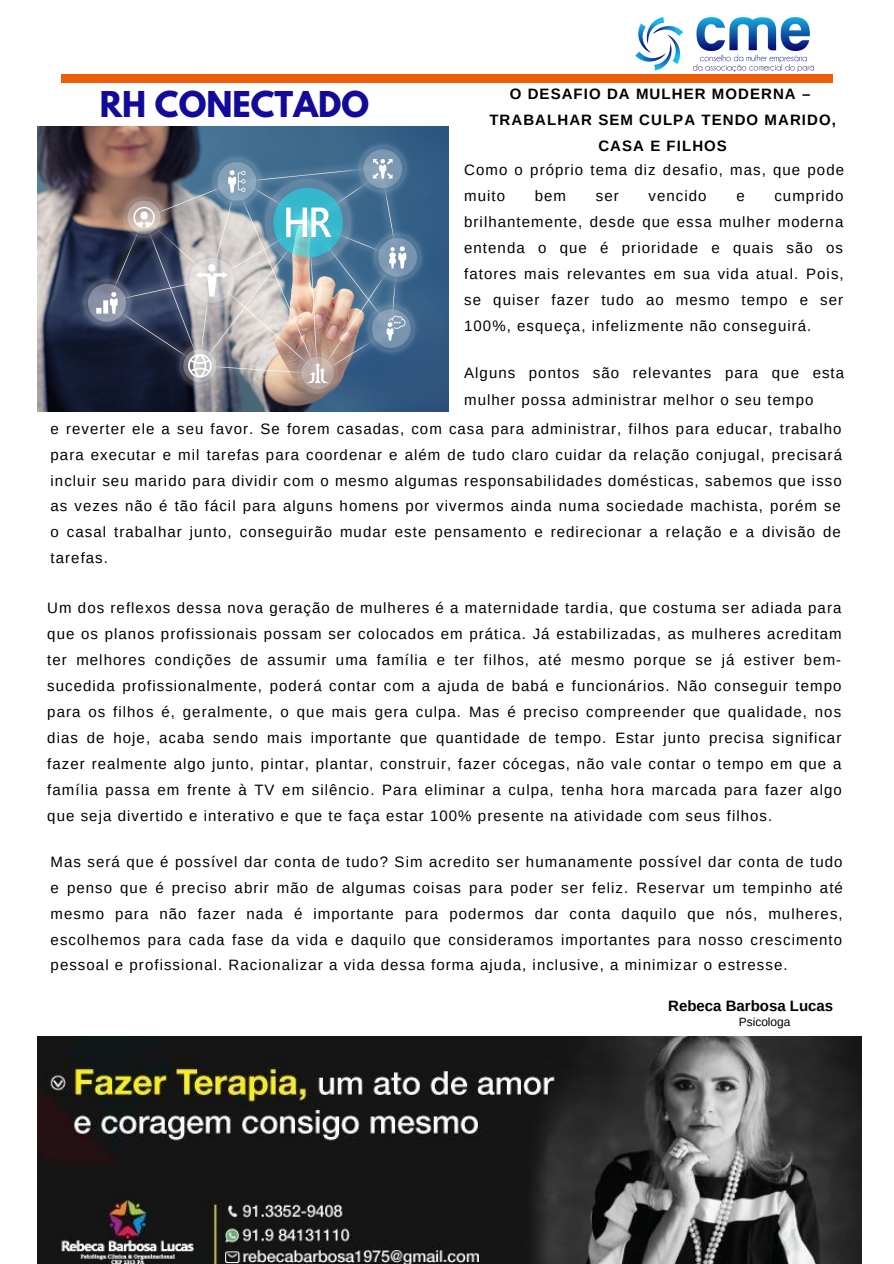
<style>
.page{position:relative;width:894px;height:1264px;background:#fff}
.page>*{position:absolute;margin:0;border:0;box-sizing:border-box;transform-origin:0 0}
.t1{font:700 31.5px "League Spartan";color:#130a99}
.t2{font:15px/26px "Arimo";letter-spacing:.07em;color:#000;text-align:justify}
.t3{font:700 15px/26px "Arimo";letter-spacing:.07em;color:#000;text-align:center}
.t4{font:700 15px "Arimo";color:#000}
.t5{font:12px "Arimo";color:#000}
</style>
<div class="page">
<div style="left:61px;top:74px;width:772px;height:8px;background:#ef5e0c"></div>
<img style="left:38px;top:127px;width:411px;height:284px">
<img style="left:38px;top:1036px;width:823px;height:227px">
<img style="left:635px;top:17px;width:178px;height:54px">
<h1 class="t1" style="left:100px;top:88px;width:271px">RH CONECTADO</h1>
<p class="t3" style="left:489px;top:81px;width:348px">O DESAFIO DA MULHER MODERNA –<br>TRABALHAR SEM CULPA TENDO MARIDO,<br>CASA E FILHOS</p>
<p class="t2" style="left:464px;top:157px;width:381px">Como o próprio tema diz desafio, mas, que pode muito</p>
<p class="t2" style="left:464px;top:183px;width:381px;text-indent:310px">cumprido brilhantemente, desde que essa mulher moderna entenda o que é prioridade e quais são os fatores mais relevantes em sua vida atual. Pois, se quiser fazer tudo ao mesmo tempo e ser 100%, esqueça, infelizmente não conseguirá.</p>
<p class="t2" style="left:534px;top:183px;width:33px">bem</p>
<p class="t2" style="left:595px;top:183px;width:24px">ser</p>
<p class="t2" style="left:648px;top:183px;width:60px">vencido</p>
<p class="t2" style="left:736px;top:183px;width:10px">e</p>
<p class="t2" style="left:464px;top:360px;width:381px">Alguns pontos são relevantes para que esta mulher possa administrar melhor o seu tempo</p>
<p class="t2" style="left:51px;top:416px;width:792px">e reverter ele a seu favor. Se forem casadas, com casa para administrar, filhos para educar, trabalho para executar e mil tarefas para coordenar e além de tudo claro cuidar da relação conjugal, precisará incluir seu marido para dividir com o mesmo algumas responsabilidades domésticas, sabemos que isso as vezes não é tão fácil para alguns homens por vivermos ainda numa sociedade machista, porém se o casal trabalhar junto, conseguirão mudar este pensamento e redirecionar a relação e a divisão de tarefas.</p>
<p class="t2" style="left:47px;top:595px;width:795px">Um dos reflexos dessa nova geração de mulheres é a maternidade tardia, que costuma ser adiada para que os planos profissionais possam ser colocados em prática. Já estabilizadas, as mulheres acreditam ter melhores condições de assumir uma família e ter filhos, até mesmo porque se já estiver bem&shy;sucedida profissionalmente, poderá contar com a ajuda de babá e funcionários. Não conseguir tempo para os filhos é, geralmente, o que mais gera culpa. Mas é preciso compreender que qualidade, nos dias de hoje, acaba sendo mais importante que quantidade de tempo. Estar junto precisa significar fazer realmente algo junto, pintar, plantar, construir, fazer cócegas, não vale contar o tempo em que a família passa em frente à TV em silêncio. Para eliminar a culpa, tenha hora marcada para fazer algo que seja divertido e interativo e que te faça estar 100% presente na atividade com seus filhos.</p>
<p class="t2" style="left:51px;top:848px;width:793px">Mas será que é possível dar conta de tudo? Sim acredito ser humanamente possível dar conta de tudo e penso que é preciso abrir mão de algumas coisas para poder ser feliz. Reservar um tempinho até mesmo para não fazer nada é importante para podermos dar conta daquilo que nós, mulheres, escolhemos para cada fase da vida e daquilo que consideramos importantes para nosso crescimento pessoal e profissional. Racionalizar a vida dessa forma ajuda, inclusive, a minimizar o estresse.</p>
<p class="t4" style="left:668px;top:997px;width:166px">Rebeca Barbosa Lucas</p>
<p class="t5" style="left:738px;top:1015px;width:53px">Psicologa</p>
</div>
